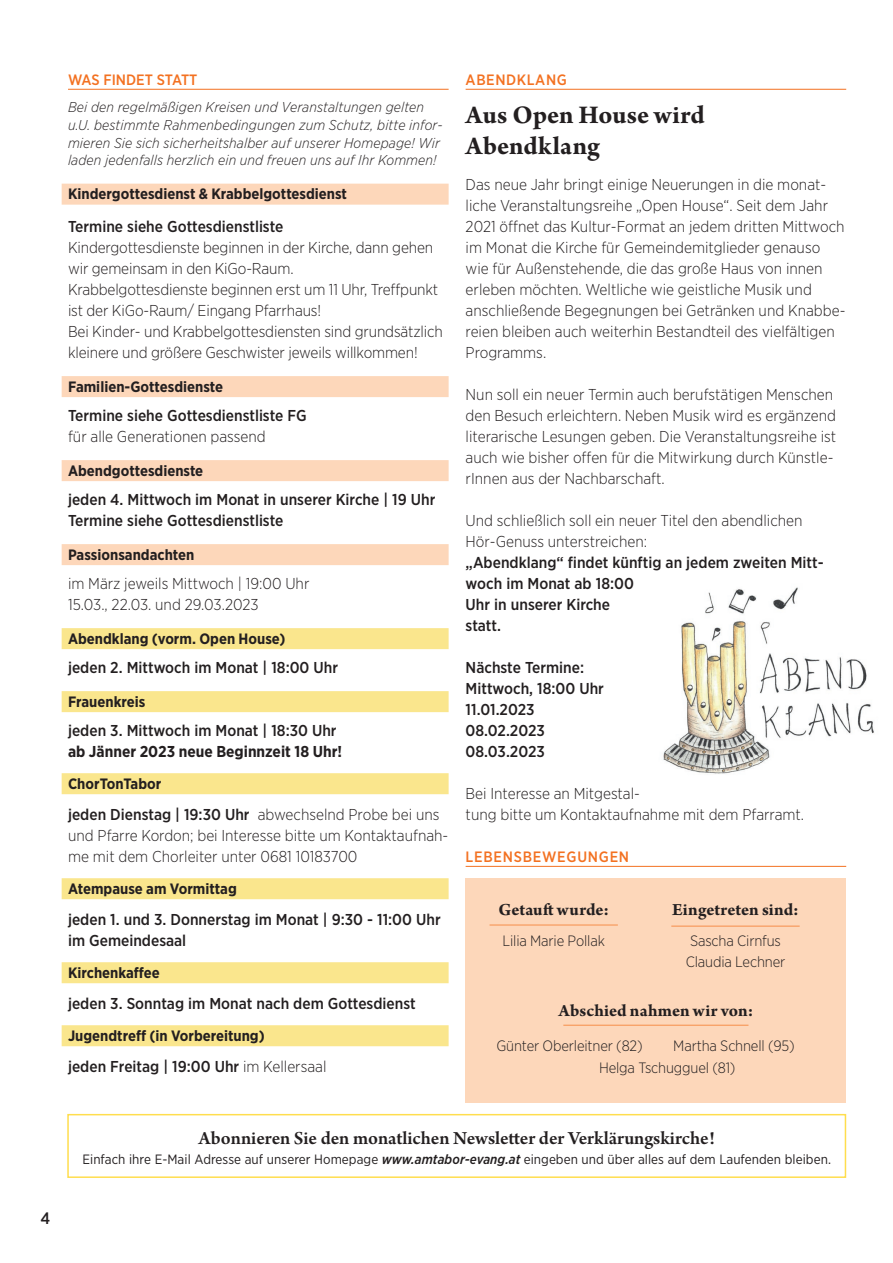
<style>
.page{position:relative;width:893px;height:1263px;background:#fff}
.page>*{position:absolute;margin:0;border:0;box-sizing:border-box;transform-origin:0 0}
.t1{font:700 27px/31.5px "Arno Pro";letter-spacing:.005em;color:#231f20}
.t2{font:600 19.5px "Arno Pro";letter-spacing:-.005em;color:#231f20}
.t3{font:700 18px "Arno Pro";color:#231f20}
.t4{font:500 16.5px "Gotham Narrow";color:#231f20}
.t5{font:300 15.75px/21px "Gotham Narrow";color:#231f20}
.t6{font:500 15.75px/21px "Gotham Narrow";color:#231f20}
.t7{font:700 15.75px "Gotham Narrow";color:#231f20}
.t8{font:700 15px "Gotham Narrow";color:#231f20}
.t9{font:300 15px/21px "Gotham Narrow";letter-spacing:-.01em;color:#231f20}
.t10{font:500 15px "Gotham Narrow";letter-spacing:.04em;color:#f37121}
.t11{font:500 15px "Gotham Narrow";color:#f37121}
.t12{font:italic 300 14.25px/17.9px "Gotham Narrow";letter-spacing:.01em;color:#231f20}
.t13{font:13.5px "Gotham Narrow";letter-spacing:.005em;color:#231f20}
.s1{font-weight:500}
.s2{font-weight:300}
.s3{font-weight:500;font-style:italic}
</style>
<div class="page">
<hr style="left:68px;top:89px;width:381px;height:1px;background:#f37121">
<div style="left:62px;top:184px;width:387px;height:21px;background:#fdd7ba"></div>
<div style="left:62px;top:376px;width:387px;height:21px;background:#fdd7ba"></div>
<div style="left:62px;top:460px;width:387px;height:21px;background:#fdd7ba"></div>
<div style="left:62px;top:544px;width:387px;height:21px;background:#fdd7ba"></div>
<div style="left:62px;top:628px;width:387px;height:21px;background:#fae68d"></div>
<div style="left:62px;top:691px;width:387px;height:21px;background:#fae68d"></div>
<div style="left:62px;top:773px;width:387px;height:21px;background:#fae68d"></div>
<div style="left:62px;top:878px;width:387px;height:21px;background:#fae68d"></div>
<div style="left:62px;top:962px;width:387px;height:21px;background:#fae68d"></div>
<div style="left:62px;top:1025px;width:387px;height:21px;background:#fae68d"></div>
<hr style="left:466px;top:89px;width:380px;height:1px;background:#f37121">
<div style="left:67px;top:1114px;width:779px;height:64px;border:2px solid #ffde4e"></div>
<div style="left:466px;top:878px;width:380px;height:225px;background:#fdd7ba"></div>
<hr style="left:466px;top:866px;width:380px;height:1px;background:#f37121">
<hr style="left:490px;top:925px;width:128px;height:1px;background:#f68e4a">
<hr style="left:671px;top:926px;width:129px;height:1px;background:#f68e4a">
<hr style="left:563px;top:1025px;width:185px;height:1px;background:#f68e4a">
<img style="left:663px;top:587px;width:211px;height:187px">
<p class="t11" style="left:68px;top:70px;width:131px">WAS FINDET STATT</p>
<p class="t12" style="left:68px;top:97px;width:376px">Bei den regelmäßigen Kreisen und Veranstaltungen gelten u.U. bestimmte Rahmenbedingungen zum Schutz, bitte infor&shy;mieren Sie sich sicherheitshalber auf unserer Homepage! Wir laden jedenfalls herzlich ein und freuen uns auf Ihr Kommen!</p>
<p class="t8" style="left:68px;top:184px;width:281px">Kindergottesdienst &amp; Krabbelgottesdienst</p>
<p class="t6" style="left:68px;top:216px;width:217px">Termine siehe Gottesdienstliste</p>
<p class="t5" style="left:68px;top:236px;width:376px">Kindergottesdienste beginnen in der Kirche, dann gehen wir gemeinsam in den KiGo-Raum.<br>Krabbelgottesdienste beginnen erst um 11 Uhr, Treffpunkt ist der KiGo-Raum/ Eingang Pfarrhaus!<br>Bei Kinder- und Krabbelgottesdiensten sind grundsätzlich kleinere und größere Geschwister jeweils willkommen!</p>
<p class="t8" style="left:68px;top:377px;width:156px">Familien-Gottesdienste</p>
<p class="t6" style="left:68px;top:405px;width:240px">Termine siehe Gottesdienstliste FG</p>
<p class="t5" style="left:68px;top:425px;width:199px">für alle Generationen passend</p>
<p class="t8" style="left:68px;top:461px;width:137px">Abendgottesdienste</p>
<p class="t6" style="left:68px;top:489px;width:369px">jeden 4. Mittwoch im Monat in unserer Kirche | 19 Uhr<br>Termine siehe Gottesdienstliste</p>
<p class="t8" style="left:68px;top:545px;width:128px">Passionsandachten</p>
<p class="t5" style="left:68px;top:572px;width:243px">im März jeweils Mittwoch | 19:00 Uhr<br>15.03., 22.03. und 29.03.2023</p>
<p class="t8" style="left:68px;top:629px;width:219px">Abendklang (vorm. Open House)</p>
<p class="t6" style="left:68px;top:657px;width:272px">jeden 2. Mittwoch im Monat | 18:00 Uhr</p>
<p class="t8" style="left:68px;top:692px;width:79px">Frauenkreis</p>
<p class="t6" style="left:68px;top:720px;width:270px">jeden 3. Mittwoch im Monat | 18:30 Uhr</p>
<p class="t7" style="left:68px;top:741px;width:275px">ab Jänner 2023 neue Beginnzeit 18 Uhr!</p>
<p class="t8" style="left:68px;top:774px;width:95px">ChorTonTabor</p>
<p class="t5" style="left:68px;top:803px;width:382px"><span class="s1">jeden Dienstag | 19:30 Uhr</span> abwechselnd Probe bei uns und Pfarre Kordon; bei Interesse bitte um Kontaktaufnah&shy;me mit dem Chorleiter unter 0681 10183700</p>
<p class="t8" style="left:68px;top:879px;width:170px">Atempause am Vormittag</p>
<p class="t6" style="left:68px;top:909px;width:374px">jeden 1. und 3. Donnerstag im Monat | 9:30 - 11:00 Uhr im Gemeindesaal</p>
<p class="t8" style="left:68px;top:963px;width:93px">Kirchenkaffee</p>
<p class="t6" style="left:68px;top:993px;width:349px">jeden 3. Sonntag im Monat nach dem Gottesdienst</p>
<p class="t8" style="left:68px;top:1026px;width:198px">Jugendtreff (in Vorbereitung)</p>
<p class="t6" style="left:68px;top:1056px;width:260px">jeden Freitag | 19:00 Uhr <span class="s2">im Kellersaal</span></p>
<p class="t10" style="left:466px;top:70px;width:103px">ABENDKLANG</p>
<h1 class="t1" style="left:466px;top:100px;width:241px">Aus Open House wird<br>Abendklang</h1>
<p class="t5" style="left:466px;top:173px;width:381px">Das neue Jahr bringt einige Neuerungen in die monat&shy;liche Veranstaltungsreihe „Open House“. Seit dem Jahr 2021 öffnet das Kultur-Format an jedem dritten Mittwoch im Monat die Kirche für Gemeindemitglieder genauso wie für Außenstehende, die das große Haus von innen erleben möchten. Weltliche wie geistliche Musik und anschließende Begegnungen bei Getränken und Knabbe&shy;reien bleiben auch weiterhin Bestandteil des vielfältigen Programms.</p>
<p class="t5" style="left:466px;top:383px;width:372px">Nun soll ein neuer Termin auch berufstätigen Menschen den Besuch erleichtern. Neben Musik wird es ergänzend literarische Lesungen geben. Die Veranstaltungsreihe ist auch wie bisher offen für die Mitwirkung durch Künstle&shy;rInnen aus der Nachbarschaft.</p>
<p class="t5" style="left:466px;top:509px;width:338px">Und schließlich soll ein neuer Titel den abendlichen<br>Hör-Genuss unterstreichen:</p>
<p class="t6" style="left:466px;top:551px;width:360px">„Abendklang“ findet künftig an jedem zweiten Mitt&shy;woch im Monat ab 18:00<br>Uhr in unserer Kirche<br>statt.</p>
<p class="t6" style="left:466px;top:656px;width:140px">Nächste Termine:<br>Mittwoch, 18:00 Uhr<br>11.01.2023<br>08.02.2023<br>08.03.2023</p>
<p class="t5" style="left:466px;top:782px;width:340px">Bei Interesse an Mitgestal-<br>tung bitte um Kontaktaufnahme mit dem Pfarramt.</p>
<p class="t10" style="left:466px;top:847px;width:165px">LEBENSBEWEGUNGEN</p>
<p class="t3" style="left:498px;top:899px;width:112px">Getauft wurde:</p>
<p class="t9" style="left:502px;top:929px;width:104px">Lilia Marie Pollak</p>
<p class="t3" style="left:672px;top:899px;width:128px">Eingetreten sind:</p>
<p class="t9" style="left:686px;top:929px;width:101px">Sascha Cirnfus<br>Claudia Lechner</p>
<p class="t3" style="left:558px;top:1000px;width:196px">Abschied nahmen wir von:</p>
<p class="t9" style="left:496px;top:1034px;width:148px">Günter Oberleitner (82)</p>
<p class="t9" style="left:599px;top:1034px;width:197px;line-height:22.2px;text-indent:74px">Martha Schnell (95)<br>Helga Tschugguel (81)</p>
<p class="t4" style="left:40px;top:1208px;width:11px">4</p>
<p class="t2" style="left:199px;top:1126px;width:518px">Abonnieren Sie den monatlichen Newsletter der Verklärungskirche!</p>
<p class="t13" style="left:82px;top:1151px;width:750px">Einfach ihre E-Mail Adresse auf unserer Homepage <span class="s3">www.amtabor-evang.at</span> eingeben und über alles auf dem Laufenden bleiben.</p>
</div>
